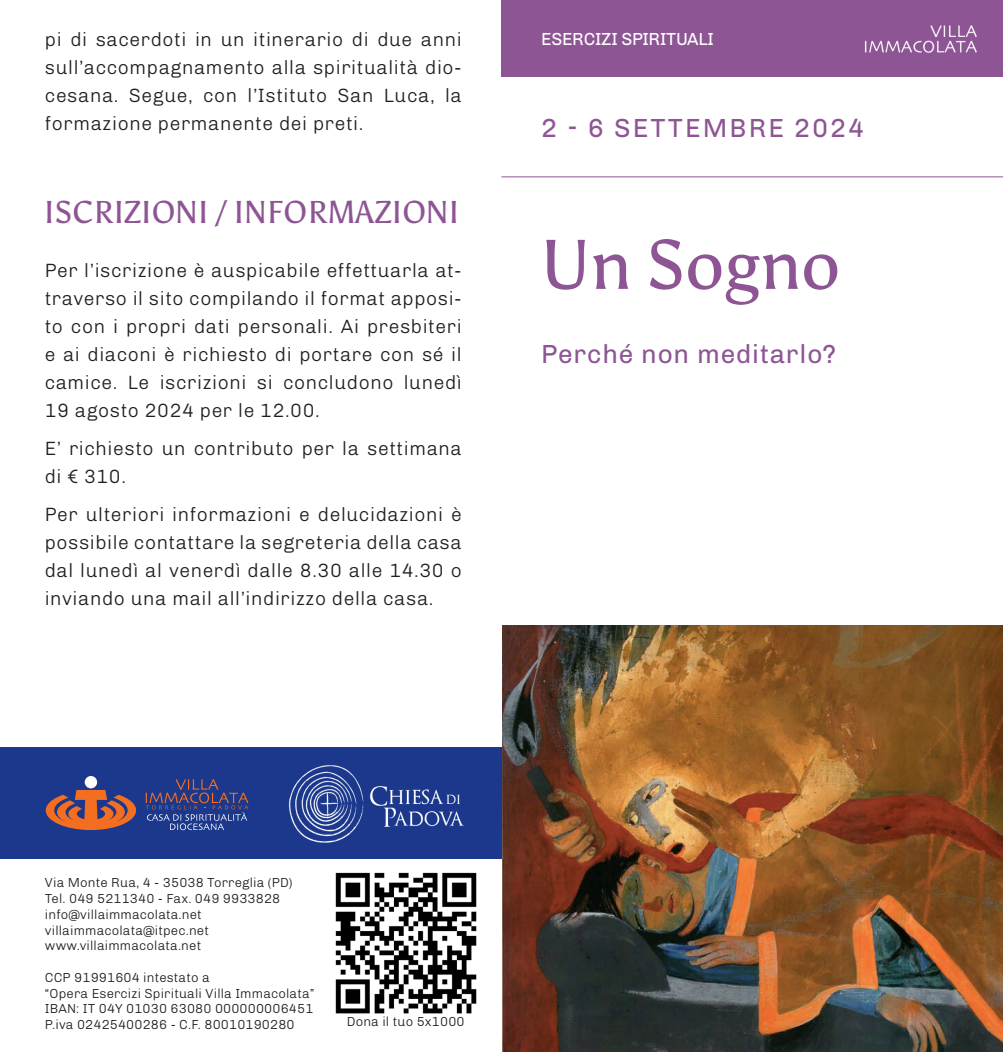
<style>
.page{position:relative;width:1003px;height:1052px;background:#fff}
.page>*{position:absolute;margin:0;border:0;box-sizing:border-box;transform-origin:0 0}
.t1{font:70px "Asul";letter-spacing:-.01em;color:#8e5594}
.t2{font:31.5px "Asul";color:#8e5594}
.t3{font:26.25px "Chivo";letter-spacing:.03em;color:#8e5594}
.t4{font:26.25px "Chivo";letter-spacing:.08em;color:#8e5594}
.t5{font:300 19.25px/28px "Chivo";letter-spacing:.03em;color:#231f20;text-align:justify}
.t6{font:17.5px "Chivo";letter-spacing:-.015em;color:#fff}
.t7{font:300 13.12px "Chivo";letter-spacing:.01em;color:#231f20}
</style>
<div class="page">
<div style="left:501px;top:0;width:501px;height:76px;background:#8e5594"></div>
<div style="left:0;top:747px;width:501px;height:111px;background:#1b388c"></div>
<svg style="left:46px;top:790px;width:90px;height:40px"></svg>
<div style="left:85px;top:776px;width:12px;height:12px;background:#fff;border-radius:50%"></div>
<svg style="left:146px;top:779px;width:102px;height:51px"></svg>
<img style="left:271px;top:765px;width:221px;height:94px">
<img style="left:335px;top:872px;width:142px;height:142px">
<hr style="left:501px;top:176px;width:501px;height:1px;background:#8e5594">
<img style="left:502px;top:625px;width:500px;height:427px">
<img style="left:864px;top:25px;width:113px;height:28px">
<p class="t5" style="left:45px;top:24px;width:418px">pi di sacerdoti in un itinerario di due anni sull’accompagnamento alla spiritualità dio&shy;cesana. Segue, con l’Istituto San Luca, la formazione permanente dei preti.</p>
<p class="t2" style="left:44px;top:193px;width:417px">ISCRIZIONI / INFORMAZIONI</p>
<p class="t5" style="left:45px;top:255px;width:418px">Per l’iscrizione è auspicabile effettuarla at&shy;traverso il sito compilando il format apposi&shy;to con i propri dati personali. Ai presbiteri e ai diaconi è richiesto di portare con sé il camice. Le iscrizioni si concludono lunedì 19 agosto 2024 per le 12.00.</p>
<p class="t5" style="left:45px;top:433px;width:418px">E’ richiesto un contributo per la settimana di € 310.</p>
<p class="t5" style="left:45px;top:499px;width:418px">Per ulteriori informazioni e delucidazioni è possibile contattare la segreteria della casa dal lunedì al venerdì dalle 8.30 alle 14.30 o inviando una mail all’indirizzo della casa.</p>
<p class="t6" style="left:541px;top:26px;width:174px">ESERCIZI SPIRITUALI</p>
<p class="t4" style="left:541px;top:108px;width:324px">2 - 6 SETTEMBRE 2024</p>
<p class="t1" style="left:541px;top:222px;width:300px">Un Sogno</p>
<p class="t3" style="left:541px;top:334px;width:296px">Perché non meditarlo?</p>
<p class="t7" style="left:45px;top:873px;width:249px">Via Monte Rua, 4 - 35038 Torreglia (PD)</p>
<p class="t7" style="left:45px;top:888px;width:237px">Tel. 049 5211340 - Fax. 049 9933828</p>
<p class="t7" style="left:45px;top:904px;width:158px">info@villaimmacolata.net</p>
<p class="t7" style="left:45px;top:920px;width:165px">villaimmacolata@itpec.net</p>
<p class="t7" style="left:45px;top:936px;width:158px">www.villaimmacolata.net</p>
<p class="t7" style="left:45px;top:967px;width:166px">CCP 91991604 intestato a</p>
<p class="t7" style="left:45px;top:983px;width:271px">“Opera Esercizi Spirituali Villa Immacolata”</p>
<p class="t7" style="left:45px;top:999px;width:270px">IBAN: IT 04Y 01030 63080 000000006451</p>
<p class="t7" style="left:45px;top:1014px;width:251px">P.iva 02425400286 - C.F. 80010190280</p>
<p class="t7" style="left:346px;top:1012px;width:119px">Dona il tuo 5x1000</p>
</div>
